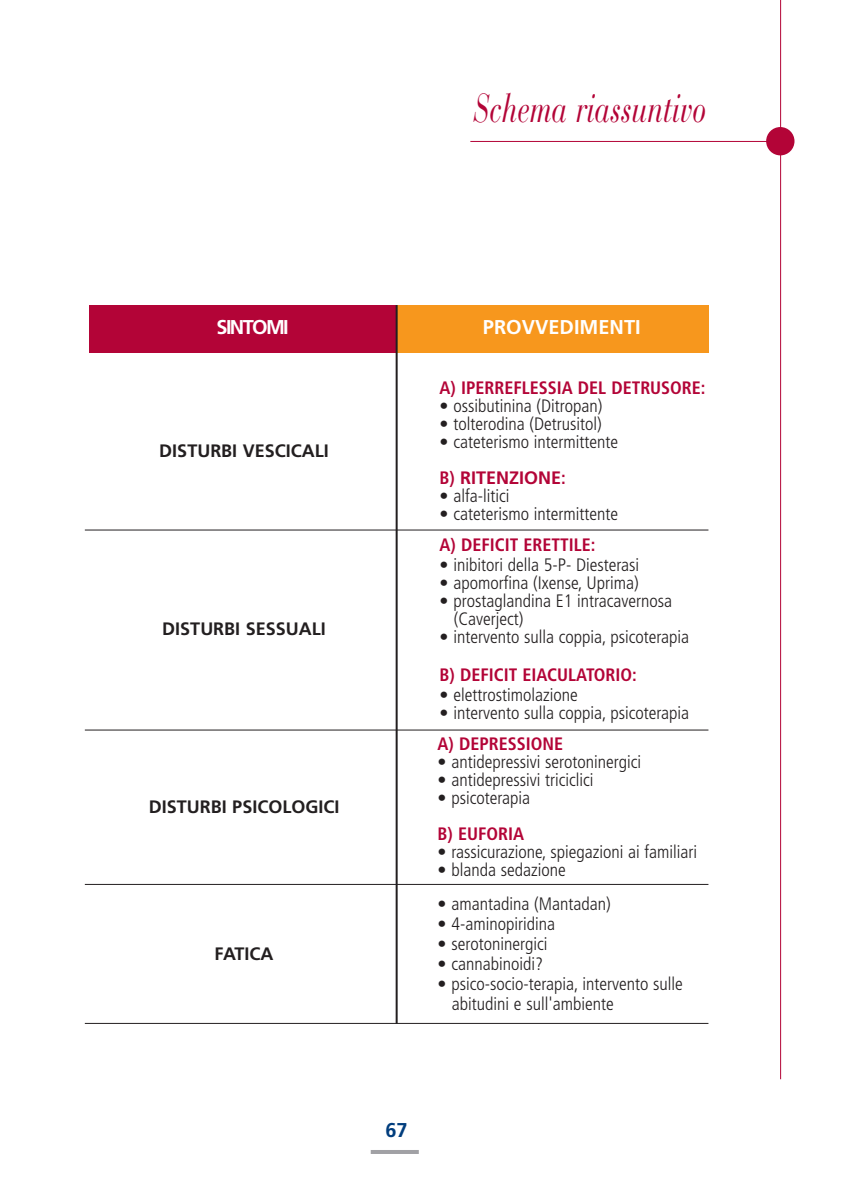
<style>
.page{position:relative;width:850px;height:1190px;background:#fff}
.page>*{position:absolute;margin:0;border:0;box-sizing:border-box;transform-origin:0 0}
.t1{font:italic 40px "Bauer Bodoni";color:#b30437;scale:.7 1}
.t2{font:700 20px "Frutiger";color:#fff}
.t3{font:700 20px "Frutiger";letter-spacing:-.085em;color:#fff}
.t4{font:700 20px "Frutiger";color:#013d7d}
.t5{font:300 condensed 18px/36px "Frutiger";color:#231f20}
.t6{font:700 condensed 18px "Frutiger";color:#b30437}
.t7{font:700 18px "Frutiger";color:#231f20}
.s1{font-weight:700;color:#b30437}
.s2{font-weight:700;font-stretch:normal;color:#b30437}
</style>
<div class="page">
<hr style="left:371px;top:1150px;width:48px;height:4px;background:#a1a1a5">
<hr style="left:780px;top:0;width:1px;height:1079px;background:#b30437">
<hr style="left:470px;top:141px;width:311px;height:1px;background:#b30437">
<div style="left:766px;top:127px;width:29px;height:28px;background:#b30437;border-radius:50%"></div>
<div style="left:89px;top:305px;width:308px;height:48px;background:#b30437"></div>
<div style="left:397px;top:305px;width:311px;height:48px;background:#f7971d"></div>
<hr style="left:396px;top:305px;width:2px;height:719px;background:#231f20">
<hr style="left:85px;top:530px;width:623px;height:1px;background:#231f20">
<hr style="left:85px;top:730px;width:623px;height:1px;background:#231f20">
<hr style="left:85px;top:884px;width:623px;height:1px;background:#231f20">
<hr style="left:85px;top:1023px;width:623px;height:1px;background:#231f20">
<h1 class="t1" style="left:474px;top:93px;width:334px">Schema riassuntivo</h1>
<p class="t3" style="left:217px;top:319px;width:74px">SINTOMI</p>
<p class="t2" style="left:483px;top:319px;width:159px">PROVVEDIMENTI</p>
<p class="t7" style="left:159px;top:443px;width:171px">DISTURBI VESCICALI</p>
<p class="t7" style="left:162px;top:622px;width:165px">DISTURBI SESSUALI</p>
<p class="t7" style="left:149px;top:799px;width:192px">DISTURBI PSICOLOGICI</p>
<p class="t7" style="left:215px;top:946px;width:60px">FATICA</p>
<p class="t6" style="left:440px;top:380px;width:267px">A) IPERREFLESSIA DEL DETRUSORE:</p>
<p class="t5" style="left:440px;top:389px;width:164px">• ossibutinina (Ditropan)</p>
<p class="t5" style="left:440px;top:407px;width:164px">• tolterodina (Detrusitol)</p>
<p class="t5" style="left:440px;top:425px;width:180px">• cateterismo intermittente<br><span class="s1">B)</span> <span class="s2">RITENZIONE</span><span class="s1">:</span></p>
<p class="t5" style="left:440px;top:479px;width:71px">• alfa-litici</p>
<p class="t5" style="left:440px;top:497px;width:180px">• cateterismo intermittente</p>
<p class="t6" style="left:440px;top:537px;width:157px">A) DEFICIT ERETTILE:</p>
<p class="t5" style="left:440px;top:548px;width:201px">• inibitori della 5-P- Diesterasi</p>
<p class="t5" style="left:440px;top:566px;width:201px">• apomorfina (Ixense, Uprima)</p>
<p class="t5" style="left:454px;top:593px;width:220px;line-height:18px;text-indent:-14px">• prostaglandina E1 intracavernosa (Caverject)</p>
<p class="t5" style="left:440px;top:620px;width:251px">• intervento sulla coppia, psicoterapia</p>
<p class="t6" style="left:440px;top:667px;width:199px">B) DEFICIT EIACULATORIO:</p>
<p class="t5" style="left:440px;top:678px;width:140px">• elettrostimolazione</p>
<p class="t5" style="left:440px;top:696px;width:251px">• intervento sulla coppia, psicoterapia</p>
<p class="t6" style="left:438px;top:736px;width:127px">A) DEPRESSIONE</p>
<p class="t5" style="left:438px;top:745px;width:205px">• antidepressivi serotoninergici</p>
<p class="t5" style="left:438px;top:763px;width:157px">• antidepressivi triciclici</p>
<p class="t5" style="left:438px;top:781px;width:94px">• psicoterapia</p>
<p class="t6" style="left:438px;top:826px;width:88px">B) EUFORIA</p>
<p class="t5" style="left:438px;top:835px;width:261px">• rassicurazione, spiegazioni ai familiari</p>
<p class="t5" style="left:438px;top:853px;width:130px">• blanda sedazione</p>
<p class="t5" style="left:438px;top:887px;width:175px">• amantadina (Mantadan)</p>
<p class="t5" style="left:438px;top:907px;width:119px">• 4-aminopiridina</p>
<p class="t5" style="left:438px;top:927px;width:111px">• serotoninergici</p>
<p class="t5" style="left:438px;top:947px;width:107px">• cannabinoidi?</p>
<p class="t5" style="left:452px;top:975px;width:233px;line-height:20px;text-indent:-14px">• psico-socio-terapia, intervento sulle abitudini e sull'ambiente</p>
<p class="t4" style="left:386px;top:1122px;width:24px">67</p>
</div>
